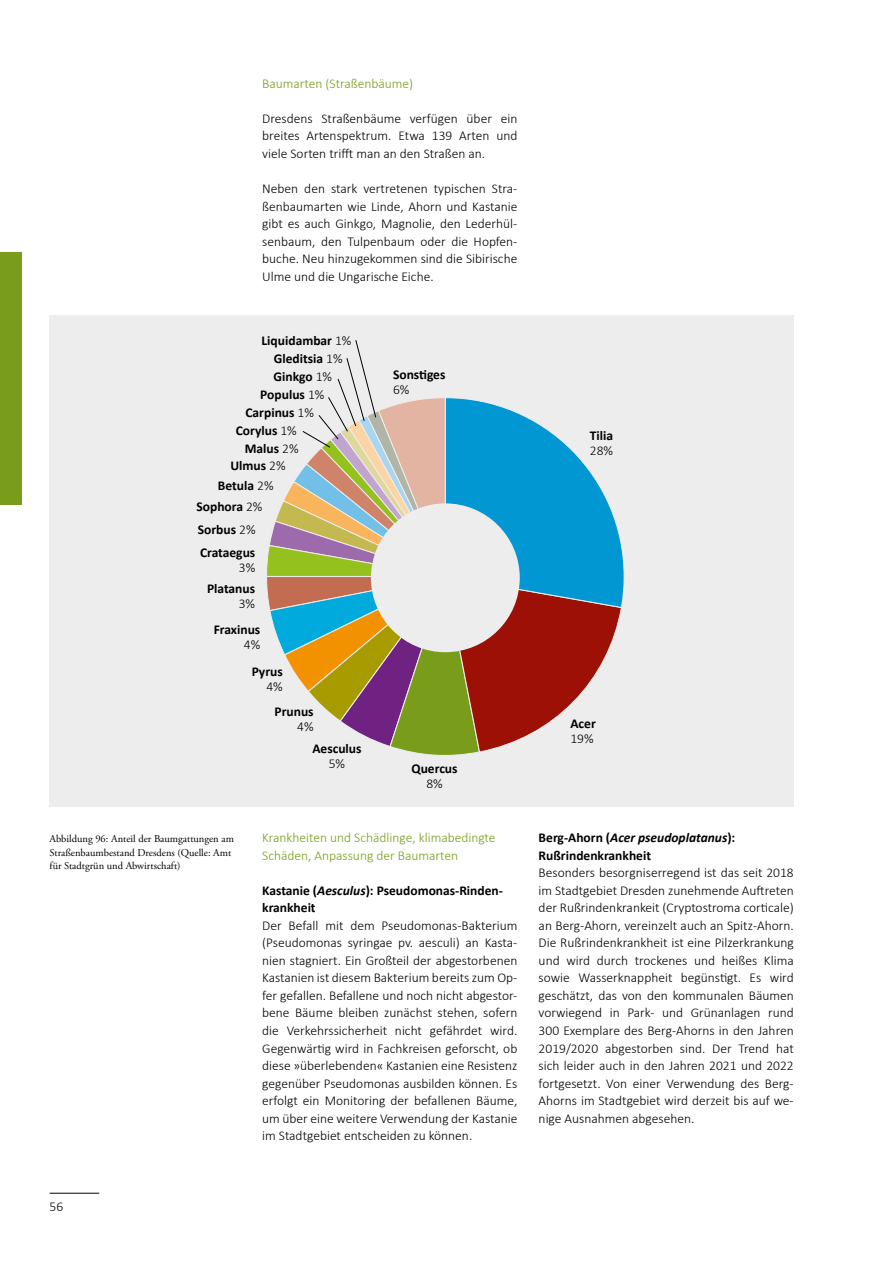
<style>
.page{position:relative;width:893px;height:1263px;background:#fff}
.page>*{position:absolute;margin:0;border:0;box-sizing:border-box;transform-origin:0 0}
.Fließtext{font:300 13.5px/17.5px "Calibri";color:#000;text-align:justify}
.Fließtext-2{font:700 13.5px/17.5px "Calibri";color:#000}
.Überschrift_3__Ordnung{font:300 13.5px/17.5px "Calibri";color:#799d1a}
.Bildunterschriften{font:10.5px/13.5px "Adobe Garamond Pro";color:#000}
.s1{font-weight:300}
.s2{font-style:italic}
</style>
<div class="page">
<div style="left:50px;top:316px;width:744px;height:491px;background:#ededed"></div>
<div style="left:0;top:253px;width:21px;height:252px;background:#799d1a"></div>
<svg style="left:266px;top:340px;width:359px;height:416px"></svg>
<hr style="left:50px;top:1193px;width:49px;height:1px;background:#000">
<h3 class="Überschrift_3__Ordnung" style="left:262px;top:74px;width:153px">Baumarten (Straßenbäume)</h3>
<p class="Fließtext" style="left:262px;top:109px;width:257px">Dresdens Straßenbäume verfügen über ein breites Artenspektrum. Etwa 139 Arten und viele Sorten trifft man an den Straßen an.</p>
<p class="Fließtext" style="left:262px;top:180px;width:257px">Neben den stark vertretenen typischen Stra&shy;ßenbaumarten wie Linde, Ahorn und Kastanie gibt es auch Ginkgo, Magnolie, den Lederhül&shy;senbaum, den Tulpenbaum oder die Hopfen&shy;buche. Neu hinzugekommen sind die Sibirische Ulme und die Ungarische Eiche.</p>
<p class="Fließtext-2" style="left:262px;top:332px;width:91px;line-height:18px;text-align:center">Liquidambar <span class="s1">1%<br></span>Gleditsia <span class="s1">1%</span></p>
<p class="Fließtext-2" style="left:274px;top:368px;width:60px">Ginkgo <span class="s1">1%</span></p>
<p class="Fließtext-2" style="left:245px;top:404px;width:70px">Carpinus <span class="s1">1%</span></p>
<p class="Fließtext-2" style="left:260px;top:386px;width:66px">Populus <span class="s1">1%</span></p>
<p class="Fließtext-2" style="left:236px;top:422px;width:64px;text-align:right">Corylus <span class="s1">1%<br></span>Malus <span class="s1">2%</span></p>
<p class="Fließtext-2" style="left:230px;top:457px;width:57px">Ulmus <span class="s1">2%</span></p>
<p class="Fließtext-2" style="left:218px;top:476px;width:57px">Betula <span class="s1">2%</span></p>
<p class="Fließtext-2" style="left:196px;top:497px;width:67px">Sophora <span class="s1">2%</span></p>
<p class="Fließtext-2" style="left:198px;top:521px;width:59px">Sorbus <span class="s1">2%</span></p>
<p class="Fließtext-2" style="left:200px;top:543px;width:57px">Crataegus</p>
<p class="Fließtext" style="left:239px;top:558px;width:18px">3%</p>
<p class="Fließtext-2" style="left:207px;top:580px;width:50px">Platanus</p>
<p class="Fließtext" style="left:239px;top:595px;width:18px">3%</p>
<p class="Fließtext-2" style="left:214px;top:621px;width:48px">Fraxinus</p>
<p class="Fließtext" style="left:244px;top:635px;width:18px">4%</p>
<p class="Fließtext-2" style="left:252px;top:662px;width:33px">Pyrus</p>
<p class="Fließtext" style="left:266px;top:677px;width:18px">4%</p>
<p class="Fließtext-2" style="left:275px;top:703px;width:41px">Prunus</p>
<p class="Fließtext" style="left:297px;top:718px;width:18px">4%</p>
<p class="Fließtext-2" style="left:312px;top:740px;width:51px">Aesculus</p>
<p class="Fließtext" style="left:329px;top:755px;width:18px">5%</p>
<p class="Fließtext-2" style="left:393px;top:365px;width:54px">Sonstiges</p>
<p class="Fließtext" style="left:393px;top:380px;width:18px">6%</p>
<p class="Fließtext-2" style="left:411px;top:760px;width:48px">Quercus</p>
<p class="Fließtext" style="left:426px;top:775px;width:18px">8%</p>
<p class="Bildunterschriften" style="left:50px;top:832px;width:186px">Abbildung 96: Anteil der Baumgattungen am<br>Straßenbaumbestand Dresdens (Quelle: Amt für Stadtgrün und Abwirtschaft)</p>
<h3 class="Überschrift_3__Ordnung" style="left:262px;top:829px;width:235px">Krankheiten und Schädlinge, klimabedingte<br>Schäden, Anpassung der Baumarten</h3>
<p class="Fließtext-2" style="left:262px;top:881px;width:242px">Kastanie (<span class="s2">Aesculus</span>): Pseudomonas-Rinden&shy;krankheit</p>
<p class="Fließtext" style="left:262px;top:916px;width:257px">Der Befall mit dem Pseudomonas-Bakterium (Pseudomonas syringae pv. aesculi) an Kasta&shy;nien stagniert. Ein Großteil der abgestorbenen Kastanien ist diesem Bakterium bereits zum Op&shy;fer gefallen. Befallene und noch nicht abgestor&shy;bene Bäume bleiben zunächst stehen, sofern die Verkehrssicherheit nicht gefährdet wird.<br>Gegenwärtig wird in Fachkreisen geforscht, ob diese »überlebenden« Kastanien eine Resistenz gegenüber Pseudomonas ausbilden können. Es erfolgt ein Monitoring der befallenen Bäume, um über eine weitere Verwendung der Kastanie im Stadtgebiet entscheiden zu können.</p>
<p class="Fließtext-2" style="left:590px;top:427px;width:25px">Tilia</p>
<p class="Fließtext" style="left:590px;top:442px;width:25px">28%</p>
<p class="Fließtext-2" style="left:570px;top:715px;width:27px">Acer</p>
<p class="Fließtext" style="left:570px;top:730px;width:25px">19%</p>
<p class="Fließtext-2" style="left:539px;top:829px;width:198px">Berg-Ahorn (<span class="s2">Acer pseudoplatanus</span>):<br>Rußrindenkrankheit</p>
<p class="Fließtext" style="left:539px;top:864px;width:257px">Besonders besorgniserregend ist das seit 2018 im Stadtgebiet Dresden zunehmende Auftreten der Rußrindenkrankeit (Cryptostroma corticale) an Berg-Ahorn, vereinzelt auch an Spitz-Ahorn.<br>Die Rußrindenkrankheit ist eine Pilzerkrankung und wird durch trockenes und heißes Klima sowie Wasserknappheit begünstigt. Es wird geschätzt, das von den kommunalen Bäumen vorwiegend in Park- und Grünanlagen rund 300 Exemplare des Berg-Ahorns in den Jahren 2019/2020 abgestorben sind. Der Trend hat sich leider auch in den Jahren 2021 und 2022 fortgesetzt. Von einer Verwendung des Berg-Ahorns im Stadtgebiet wird derzeit bis auf we&shy;nige Ausnahmen abgesehen.</p>
<p class="Fließtext" style="left:50px;top:1197px;width:15px">56</p>
</div>
